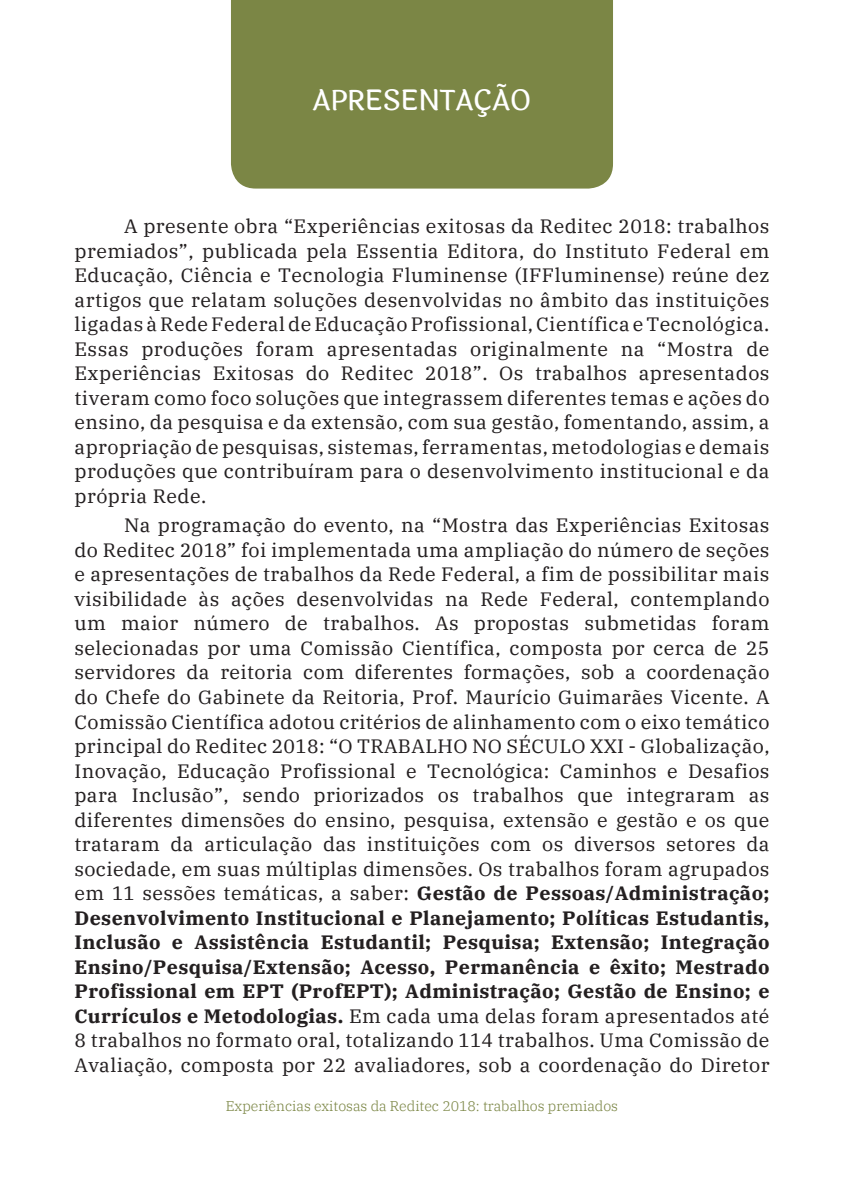
<style>
.page{position:relative;width:844px;height:1191px;background:#fff}
.page>*{position:absolute;margin:0;border:0;box-sizing:border-box;transform-origin:0 0}
.A_-_Título_de_capítu{font:500 28px "Laila";letter-spacing:-.025em;color:#fff}
.corpo_de_texto{font:19.25px/24.5px "IBM Plex Serif";letter-spacing:.025em;color:#231f20;text-align:justify}
.B_-_autor{font:300 14px "IBM Plex Serif";color:#7b8645}
.s1{font-weight:700}
</style>
<div class="page">
<div style="left:231px;top:0;width:382px;height:189px;background:#7b8645"></div>
<p class="A_-_Título_de_capítu" style="left:312px;top:80px;width:221px">APRESENTAÇÃO</p>
<p class="corpo_de_texto" style="left:74px;top:213px;width:696px;text-indent:50px">A presente obra “Experiências exitosas da Reditec 2018: trabalhos premiados”, publicada pela Essentia Editora, do Instituto Federal em Educação, Ciência e Tecnologia Fluminense (IFFluminense) reúne dez artigos que relatam soluções desenvolvidas no âmbito das instituições ligadas à Rede Federal de Educação Profissional, Científica e Tecnológica.<br>Essas produções foram apresentadas originalmente na “Mostra de Experiências Exitosas do Reditec 2018”. Os trabalhos apresentados tiveram como foco soluções que integrassem diferentes temas e ações do ensino, da pesquisa e da extensão, com sua gestão, fomentando, assim, a apropriação de pesquisas, sistemas, ferramentas, metodologias e demais produções que contribuíram para o desenvolvimento institucional e da própria Rede.</p>
<p class="corpo_de_texto" style="left:74px;top:512px;width:696px;text-indent:50px">Na programação do evento, na “Mostra das Experiências Exitosas do Reditec 2018” foi implementada uma ampliação do número de seções e apresentações de trabalhos da Rede Federal, a fim de possibilitar mais visibilidade às ações desenvolvidas na Rede Federal, contemplando um maior número de trabalhos. As propostas submetidas foram selecionadas por uma Comissão Científica, composta por cerca de 25 servidores da reitoria com diferentes formações, sob a coordenação do Chefe do Gabinete da Reitoria, Prof. Maurício Guimarães Vicente. A Comissão Científica adotou critérios de alinhamento com o eixo temático principal do Reditec 2018: “O TRABALHO NO SÉCULO XXI - Globalização, Inovação, Educação Profissional e Tecnológica: Caminhos e Desafios para Inclusão”, sendo priorizados os trabalhos que integraram as diferentes dimensões do ensino, pesquisa, extensão e gestão e os que trataram da articulação das instituições com os diversos setores da sociedade, em suas múltiplas dimensões. Os trabalhos foram agrupados em 11 sessões temáticas, a saber: <span class="s1">Gestão de Pessoas/Administração; Desenvolvimento Institucional e Planejamento; Políticas Estudantis, Inclusão e Assistência Estudantil; Pesquisa; Extensão; Integração Ensino/Pesquisa/Extensão; Acesso, Permanência e êxito; Mestrado Profissional em EPT (ProfEPT); Administração; Gestão de Ensino; e Currículos e Metodologias.</span> Em cada uma delas foram apresentados até 8 trabalhos no formato oral, totalizando 114 trabalhos. Uma Comissão de Avaliação, composta por 22 avaliadores, sob a coordenação do Diretor</p>
<p class="B_-_autor" style="left:226px;top:1095px;width:393px">Experiências exitosas da Reditec 2018: trabalhos premiados</p>
</div>
